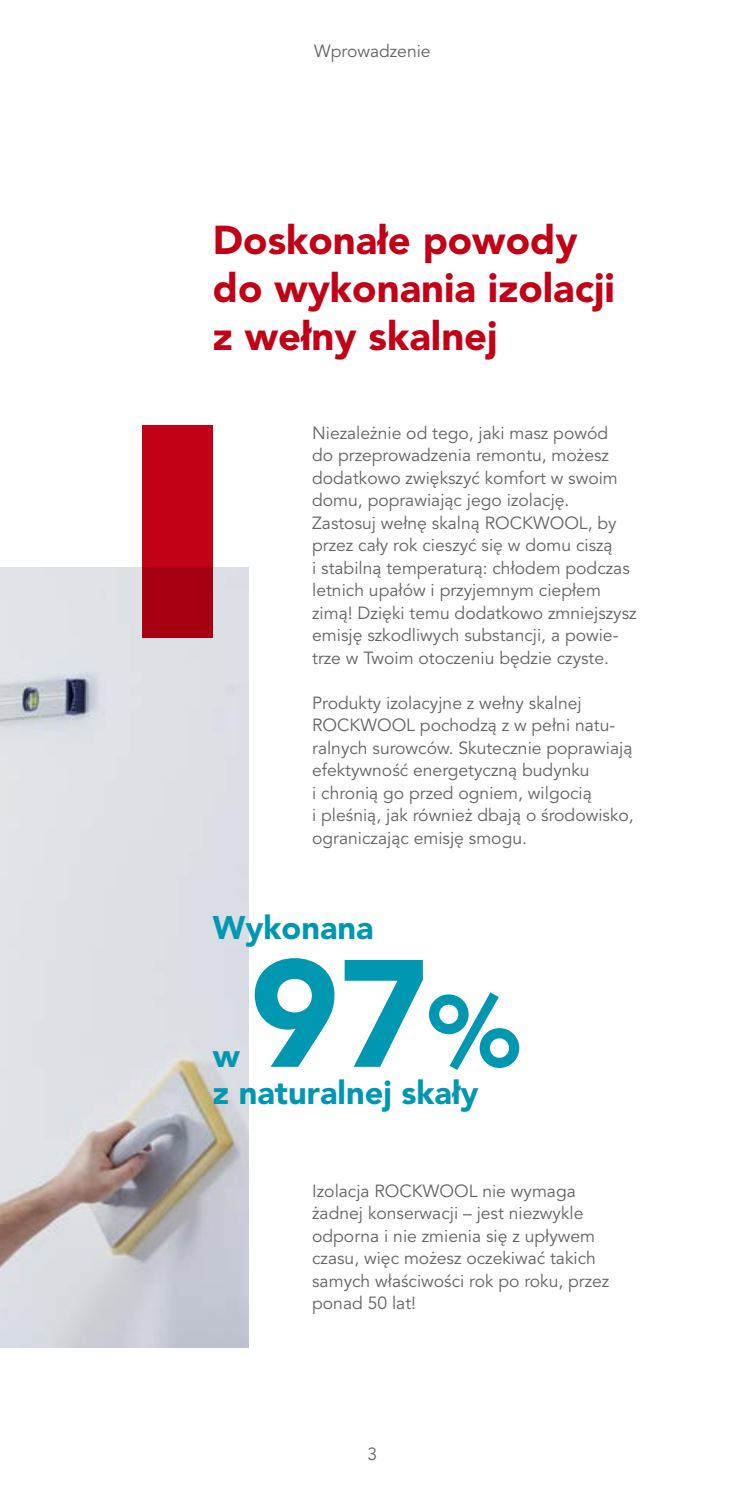
<style>
.page{position:relative;width:745px;height:1489px;background:#fff}
.page>*{position:absolute;margin:0;border:0;box-sizing:border-box;transform-origin:0 0}
.t1{font:900 151px "Avenir LT Pro";color:#0097b0}
.t2{font:900 40px/48px "Avenir LT Pro";color:#c20016}
.t3{font:900 32.5px/37.5px "Avenir LT Pro";color:#0097b0}
.Body{font:17.5px/22.5px "Avenir LT Pro";color:#636362}
.s1{font-size:100.5px}
</style>
<div class="page">
<img style="left:0;top:567px;width:248px;height:779px">
<div style="left:142px;top:425px;width:71px;height:213px;background:linear-gradient(to bottom,#cb0017,#a80013)"></div>
<p class="Body" style="left:314px;top:40px;width:118px">Wprowadzenie</p>
<p class="t2" style="left:213px;top:216px;width:403px">Doskonałe powody do wykonania izolacji z wełny skalnej</p>
<p class="Body" style="left:312px;top:421px;width:326px">Niezależnie od tego, jaki masz powód<br>do przeprowadzenia remontu, możesz dodatkowo zwiększyć komfort w swoim domu, poprawiając jego izolację.<br>Zastosuj wełnę skalną ROCKWOOL, by przez cały rok cieszyć się w domu ciszą<br>i stabilną temperaturą: chłodem podczas letnich upałów i przyjemnym ciepłem zimą! Dzięki temu dodatkowo zmniejszysz emisję szkodliwych substancji, a powie&shy;trze w Twoim otoczeniu będzie czyste.</p>
<p class="Body" style="left:312px;top:691px;width:323px">Produkty izolacyjne z wełny skalnej ROCKWOOL pochodzą z w pełni natu&shy;ralnych surowców. Skutecznie poprawiają efektywność energetyczną budynku<br>i chronią go przed ogniem, wilgocią<br>i pleśnią, jak również dbają o środowisko, ograniczając emisję smogu.</p>
<p class="t3" style="left:213px;top:909px;width:162px">Wykonana</p>
<p class="t1" style="left:249px;top:922px;width:271px">97<span class="s1">%</span></p>
<p class="t3" style="left:213px;top:1036px;width:267px">w<br>z naturalnej skały</p>
<p class="Body" style="left:312px;top:1179px;width:298px">Izolacja ROCKWOOL nie wymaga żadnej konserwacji – jest niezwykle odporna i nie zmienia się z upływem czasu, więc możesz oczekiwać takich samych właściwości rok po roku, przez ponad 50 lat!</p>
<p class="Body" style="left:367px;top:1442px;width:11px">3</p>
</div>
